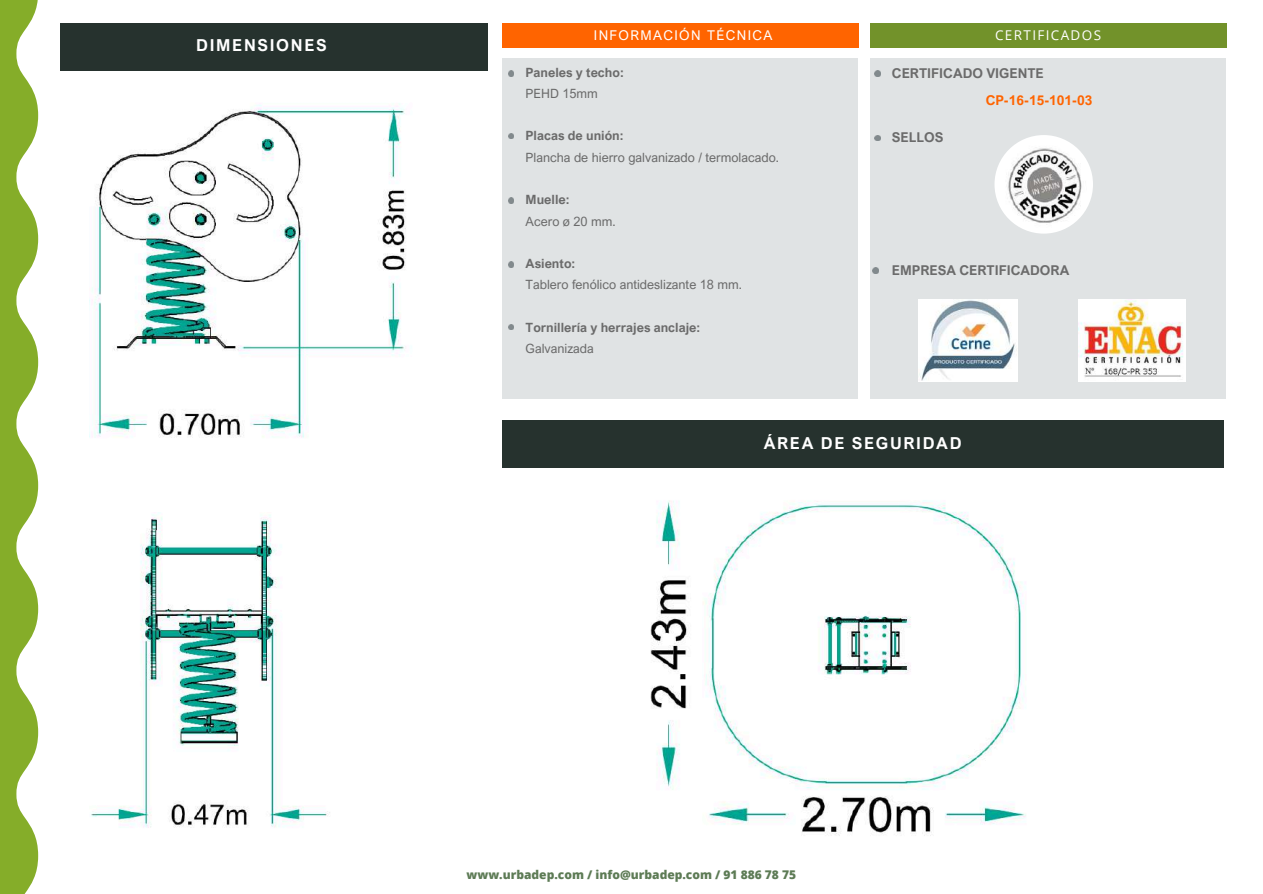
<style>
.page{position:relative;width:1263px;height:894px;background:#fff}
.page>*{position:absolute;margin:0;border:0;box-sizing:border-box;transform-origin:0 0}
.t1{font:700 16.5px "Arial Nova";letter-spacing:.1em;color:#fff}
.t2{font:700 13.5px "Arial Nova";color:#6b6b6b}
.t3{font:13.5px "Arial Nova";letter-spacing:.1em;color:#fff}
.t4{font:700 13.5px "Arial Nova";color:#ff6400}
.t5{font:13.5px "Open Sans";letter-spacing:.1em;color:#fff}
.t6{font:12.75px "Arial Nova";color:#6b6b6b}
.t7{font:700 12.75px "Arial Nova";color:#6b6b6b}
.t8{font:800 12px "Open Sans";color:#5d7b55}
</style>
<div class="page">
<div style="left:502px;top:420px;width:721px;height:48px;background:#26322e"></div>
<div style="left:502px;top:23px;width:356px;height:25px;background:#ff6400"></div>
<div style="left:870px;top:23px;width:356px;height:25px;background:#72922a"></div>
<div style="left:502px;top:59px;width:356px;height:340px;background:#e0e3e4"></div>
<svg style="left:508px;top:70px;width:6px;height:6px"></svg>
<svg style="left:508px;top:133px;width:6px;height:6px"></svg>
<div style="left:870px;top:59px;width:356px;height:340px;background:#e0e3e4"></div>
<svg style="left:875px;top:70px;width:5px;height:6px"></svg>
<svg style="left:875px;top:135px;width:5px;height:6px"></svg>
<svg style="left:508px;top:198px;width:6px;height:5px"></svg>
<svg style="left:508px;top:262px;width:6px;height:5px"></svg>
<svg style="left:508px;top:324px;width:6px;height:6px"></svg>
<svg style="left:873px;top:267px;width:6px;height:6px"></svg>
<div style="left:60px;top:23px;width:427px;height:48px;background:#26322e"></div>
<svg style="left:26px;top:0;width:12px;height:892px"></svg>
<svg style="left:16px;top:0;width:10px;height:893px;fill:#85ad29"></svg>
<div style="left:0;top:0;width:16px;height:893px;background:#85ad29"></div>
<img style="left:994px;top:135px;width:99px;height:98px;border-radius:50%">
<img style="left:919px;top:300px;width:99px;height:82px">
<img style="left:1079px;top:300px;width:107px;height:82px">
<img style="left:91px;top:512px;width:239px;height:316px">
<img style="left:89px;top:103px;width:317px;height:335px">
<img style="left:650px;top:500px;width:376px;height:336px">
<p class="t1" style="left:196px;top:35px;width:132px">DIMENSIONES</p>
<p class="t3" style="left:594px;top:27px;width:180px">INFORMACIÓN TÉCNICA</p>
<p class="t5" style="left:995px;top:25px;width:107px">CERTIFICADOS</p>
<p class="t7" style="left:526px;top:64px;width:100px">Paneles y techo:</p>
<p class="t6" style="left:526px;top:85px;width:74px">PEHD 15mm</p>
<p class="t7" style="left:526px;top:128px;width:99px">Placas de unión:</p>
<p class="t6" style="left:526px;top:149px;width:255px">Plancha de hierro galvanizado / termolacado.</p>
<p class="t7" style="left:526px;top:192px;width:45px">Muelle:</p>
<p class="t6" style="left:526px;top:213px;width:92px">Acero ø 20 mm.</p>
<p class="t7" style="left:526px;top:255px;width:51px">Asiento:</p>
<p class="t6" style="left:526px;top:277px;width:218px">Tablero fenólico antideslizante 18 mm.</p>
<p class="t7" style="left:526px;top:319px;width:176px">Tornillería y herrajes anclaje:</p>
<p class="t6" style="left:526px;top:340px;width:70px">Galvanizada</p>
<p class="t2" style="left:892px;top:64px;width:153px">CERTIFICADO VIGENTE</p>
<p class="t4" style="left:986px;top:91px;width:108px">CP-16-15-101-03</p>
<p class="t2" style="left:892px;top:129px;width:53px">SELLOS</p>
<p class="t2" style="left:892px;top:261px;width:179px">EMPRESA CERTIFICADORA</p>
<p class="t1" style="left:764px;top:432px;width:199px">ÁREA DE SEGURIDAD</p>
<p class="t8" style="left:466px;top:866px;width:331px">www.urbadep.com / info@urbadep.com / 91 886 78 75</p>
</div>
